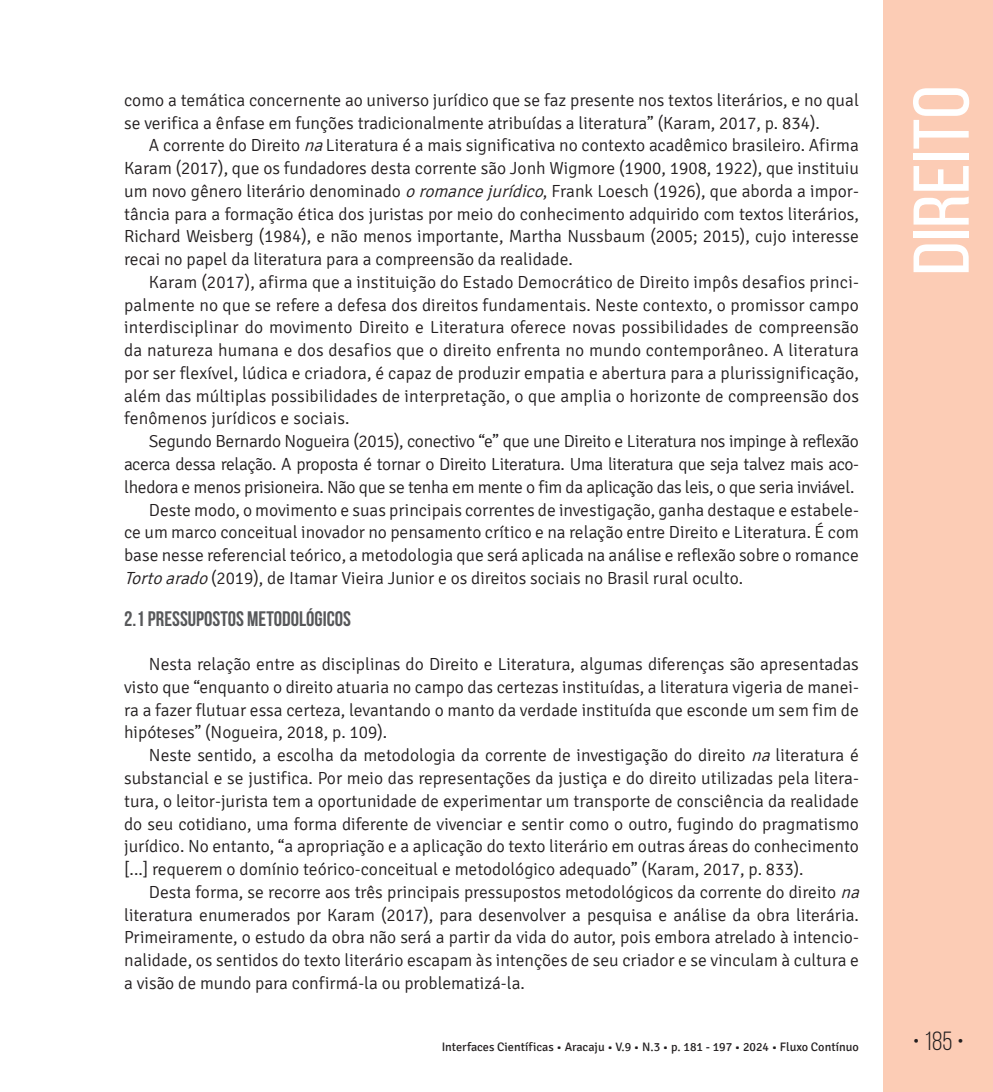
<style>
.page{position:relative;width:993px;height:1092px;background:#fff}
.page>*{position:absolute;margin:0;border:0;box-sizing:border-box;transform-origin:0 0}
.t1{font:78.75px "Bebas Neue";color:#fff;scale:1.09 1}
.t2{font:26.25px "Bebas Neue";color:#231f20}
.t3{font:700 21px "Bebas Neue";color:#57585a}
.t4{font:300 17.5px/22.8px "Signika";color:#231f20;text-align:justify}
.t5{font:300 17.5px "Signika";letter-spacing:-.02em;color:#231f20}
.t6{font:12.25px "Signika";color:#231f20}
.s1{font-style:italic}
</style>
<div class="page">
<div style="left:883px;top:0;width:109px;height:1091px;background:#fcccb5"></div>
<p class="t4" style="left:124px;top:89px;width:736px">como a temática concernente ao universo jurídico que se faz presente nos textos literários, e no qual se verifica a ênfase em funções tradicionalmente atribuídas a literatura” (Karam, 2017, p. 834).</p>
<p class="t4" style="left:124px;top:134px;width:736px;text-indent:25px">A corrente do Direito <span class="s1">na</span>Literatura é a mais significativa no contexto acadêmico brasileiro. Afirma Karam (2017), que os fundadores desta corrente são Jonh Wigmore (1900, 1908, 1922), que instituiu um novo gênero literário denominado <span class="s1">oromancejurídico</span>, Frank Loesch (1926), que aborda a impor&shy;tância para a formação ética dos juristas por meio do conhecimento adquirido com textos literários, Richard Weisberg (1984), e não menos importante, Martha Nussbaum (2005; 2015), cujo interesse recai no papel da literatura para a compreensão da realidade.</p>
<p class="t4" style="left:124px;top:271px;width:736px;text-indent:25px">Karam (2017), afirma que a instituição do Estado Democrático de Direito impôs desafios princi&shy;palmente no que se refere a defesa dos direitos fundamentais. Neste contexto, o promissor campo interdisciplinar do movimento Direito e Literatura oferece novas possibilidades de compreensão da natureza humana e dos desafios que o direito enfrenta no mundo contemporâneo. A literatura por ser flexível, lúdica e criadora, é capaz de produzir empatia e abertura para a plurissignificação, além das múltiplas possibilidades de interpretação, o que amplia o horizonte de compreensão dos fenômenos jurídicos e sociais.</p>
<p class="t5" style="left:149px;top:432px;width:711px">Segundo Bernardo Nogueira (2015), conectivo “e” que une Direito e Literatura nos impinge à reflexão</p>
<p class="t5" style="left:124px;top:454px;width:736px">acerca dessa relação. A proposta é tornar o Direito Literatura. Uma literatura que seja talvez mais aco-</p>
<p class="t5" style="left:124px;top:477px;width:731px">lhedora e menos prisioneira. Não que se tenha em mente o fim da aplicação das leis, o que seria inviável.</p>
<p class="t4" style="left:149px;top:498px;width:711px">Deste modo, o movimento e suas principais correntes de investigação, ganha destaque e estabele-</p>
<p class="t4" style="left:124px;top:521px;width:736px">ce um marco conceitual inovador no pensamento crítico e na relação entre Direito e Literatura. É com</p>
<p class="t4" style="left:124px;top:544px;width:736px">base nesse referencial teórico, a metodologia que será aplicada na análise e reflexão sobre o romance</p>
<p class="t4" style="left:124px;top:567px;width:620px"><span class="s1">Tortoarado</span>(2019), de Itamar Vieira Junior e os direitos sociais no Brasil rural oculto.</p>
<p class="t3" style="left:124px;top:607px;width:228px">2.1 PRESSUPOSTOS METODOLÓGICOS</p>
<p class="t4" style="left:124px;top:653px;width:736px;text-indent:25px">Nesta relação entre as disciplinas do Direito e Literatura, algumas diferenças são apresentadas visto que “enquanto o direito atuaria no campo das certezas instituídas, a literatura vigeria de manei&shy;ra a fazer flutuar essa certeza, levantando o manto da verdade instituída que esconde um sem fim de hipóteses” (Nogueira, 2018, p. 109).</p>
<p class="t4" style="left:124px;top:744px;width:736px;text-indent:25px">Neste sentido, a escolha da metodologia da corrente de investigação do direito <span class="s1">na</span>literatura é substancial e se justifica. Por meio das representações da justiça e do direito utilizadas pela litera&shy;tura, o leitor-jurista tem a oportunidade de experimentar um transporte de consciência da realidade do seu cotidiano, uma forma diferente de vivenciar e sentir como o outro, fugindo do pragmatismo jurídico. No entanto, “a apropriação e a aplicação do texto literário em outras áreas do conhecimento [...] requerem o domínio teórico-conceitual e metodológico adequado” (Karam, 2017, p. 833).</p>
<p class="t4" style="left:124px;top:880px;width:741px;text-align:left;text-indent:25px">Desta forma, se recorre aos três principais pressupostos metodológicos da corrente do direito <span class="s1">na </span>literatura enumerados por Karam (2017), para desenvolver a pesquisa e análise da obra literária.<br>Primeiramente, o estudo da obra não será a partir da vida do autor, pois embora atrelado à intencio&shy;nalidade, os sentidos do texto literário escapam às intenções de seu criador e se vinculam à cultura e a visão de mundo para confirmá-la ou problematizá-la.</p>
<h1 class="t1" style="left:898px;top:275px;width:176px;rotate:-90deg">Direito</h1>
<p class="t6" style="left:441px;top:1040px;width:418px">Interfaces Científicas • Aracaju • V.9 • N.3 • p. 181 - 197 • 2024 • Fluxo Contínuo</p>
<h2 class="t2" style="left:912px;top:1026px;width:53px">• 185 •</h2>
</div>
